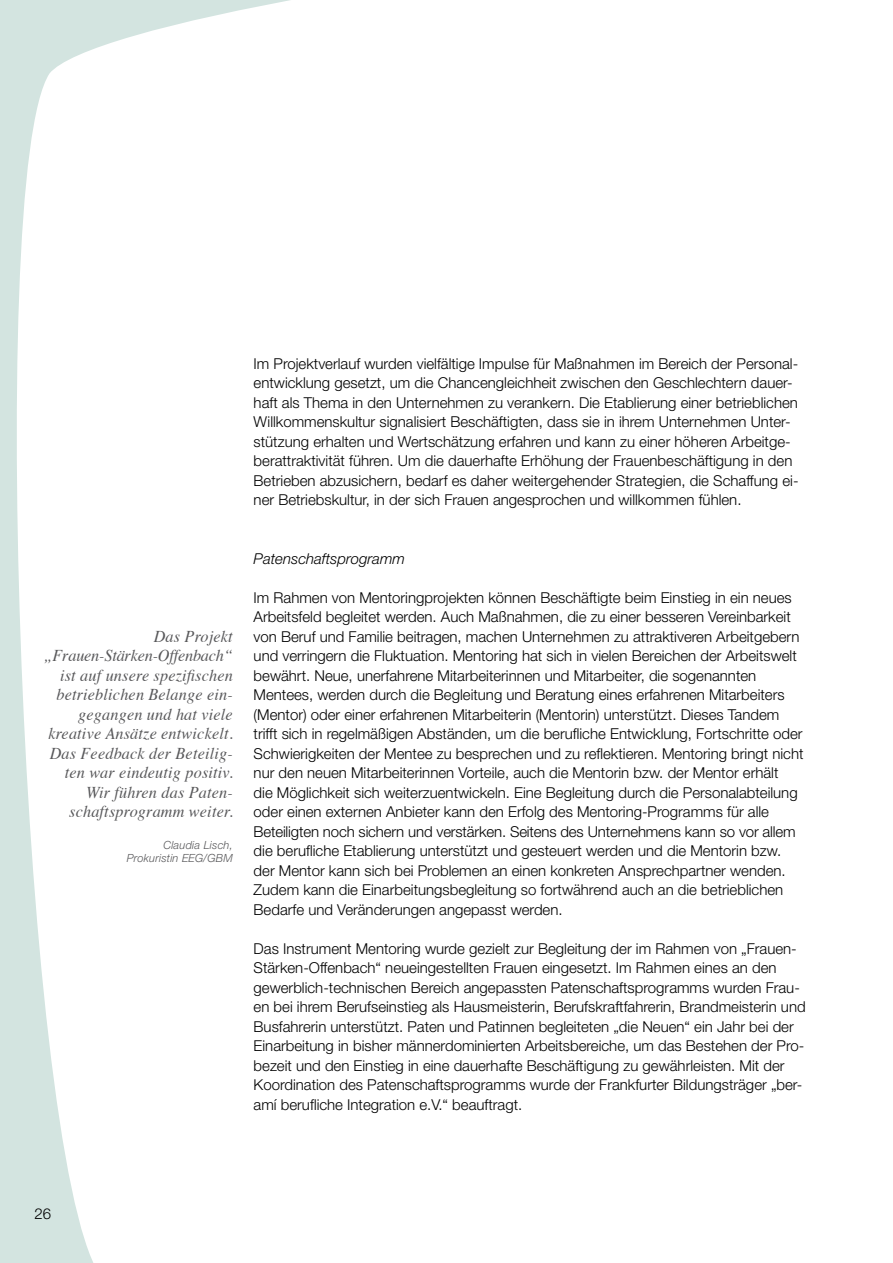
<style>
.page{position:relative;width:893px;height:1263px;background:#fff}
.page>*{position:absolute;margin:0;border:0;box-sizing:border-box;transform-origin:0 0}
.t1{font:italic 16.5px/19.5px "Times";letter-spacing:.01em;color:#58585a;text-align:right}
.t2{font:300 15px/19.5px "Helvetica Neue";color:#000}
.t3{font:italic 300 15px "Helvetica Neue";color:#000}
.t4{font:italic 300 11.25px/13.5px "Helvetica Neue";letter-spacing:.02em;color:#58585a;text-align:right}
</style>
<div class="page">
<svg style="left:0;top:0;width:290px;height:1263px"></svg>
<p class="t1" style="left:44px;top:625px;width:191px">Das Projekt „Frauen-Stärken-Offenbach“ ist auf unsere spezifischen betrieblichen Belange ein&shy;gegangen und hat viele kreative Ansätze entwickelt.<br>Das Feedback der Beteilig&shy;ten war eindeutig positiv.<br>Wir führen das Paten&shy;schaftsprogramm weiter.</p>
<p class="t4" style="left:127px;top:838px;width:108px">Claudia Lisch,<br>Prokuristin EEG/GBM</p>
<p class="t2" style="left:254px;top:353px;width:546px">Im Projektverlauf wurden vielfältige Impulse für Maßnahmen im Bereich der Personal&shy;entwicklung gesetzt, um die Chancengleichheit zwischen den Geschlechtern dauer&shy;haft als Thema in den Unternehmen zu verankern. Die Etablierung einer betrieblichen Willkommenskultur signalisiert Beschäftigten, dass sie in ihrem Unternehmen Unter&shy;stützung erhalten und Wertschätzung erfahren und kann zu einer höheren Arbeitge&shy;berattraktivität führen. Um die dauerhafte Erhöhung der Frauenbeschäftigung in den Betrieben abzusichern, bedarf es daher weitergehender Strategien, die Schaffung ei&shy;ner Betriebskultur, in der sich Frauen angesprochen und willkommen fühlen.</p>
<p class="t3" style="left:254px;top:549px;width:153px">Patenschaftsprogramm</p>
<p class="t2" style="left:254px;top:587px;width:551px">Im Rahmen von Mentoringprojekten können Beschäftigte beim Einstieg in ein neues Arbeitsfeld begleitet werden. Auch Maßnahmen, die zu einer besseren Vereinbarkeit von Beruf und Familie beitragen, machen Unternehmen zu attraktiveren Arbeitgebern und verringern die Fluktuation. Mentoring hat sich in vielen Bereichen der Arbeitswelt bewährt. Neue, unerfahrene Mitarbeiterinnen und Mitarbeiter, die sogenannten Mentees, werden durch die Begleitung und Beratung eines erfahrenen Mitarbeiters (Mentor) oder einer erfahrenen Mitarbeiterin (Mentorin) unterstützt. Dieses Tandem trifft sich in regelmäßigen Abständen, um die berufliche Entwicklung, Fortschritte oder Schwierigkeiten der Mentee zu besprechen und zu reflektieren. Mentoring bringt nicht nur den neuen Mitarbeiterinnen Vorteile, auch die Mentorin bzw. der Mentor erhält<br>die Möglichkeit sich weiterzuentwickeln. Eine Begleitung durch die Personalabteilung oder einen externen Anbieter kann den Erfolg des Mentoring-Programms für alle Beteiligten noch sichern und verstärken. Seitens des Unternehmens kann so vor allem die berufliche Etablierung unterstützt und gesteuert werden und die Mentorin bzw. der Mentor kann sich bei Problemen an einen konkreten Ansprechpartner wenden.<br>Zudem kann die Einarbeitungsbegleitung so fortwährend auch an die betrieblichen Bedarfe und Veränderungen angepasst werden.</p>
<p class="t2" style="left:254px;top:938px;width:554px">Das Instrument Mentoring wurde gezielt zur Begleitung der im Rahmen von „Frauen-Stärken-Offenbach“ neueingestellten Frauen eingesetzt. Im Rahmen eines an den gewerblich-technischen Bereich angepassten Patenschaftsprogramms wurden Frau&shy;en bei ihrem Berufseinstieg als Hausmeisterin, Berufskraftfahrerin, Brandmeisterin und Busfahrerin unterstützt. Paten und Patinnen begleiteten „die Neuen“ ein Jahr bei der Einarbeitung in bisher männerdominierten Arbeitsbereiche, um das Bestehen der Pro&shy;bezeit und den Einstieg in eine dauerhafte Beschäftigung zu gewährleisten. Mit der Koordination des Patenschaftsprogramms wurde der Frankfurter Bildungsträger „ber&shy;amí berufliche Integration e.V.“ beauftragt.</p>
<p class="t2" style="left:34px;top:1204px;width:18px">26</p>
</div>
